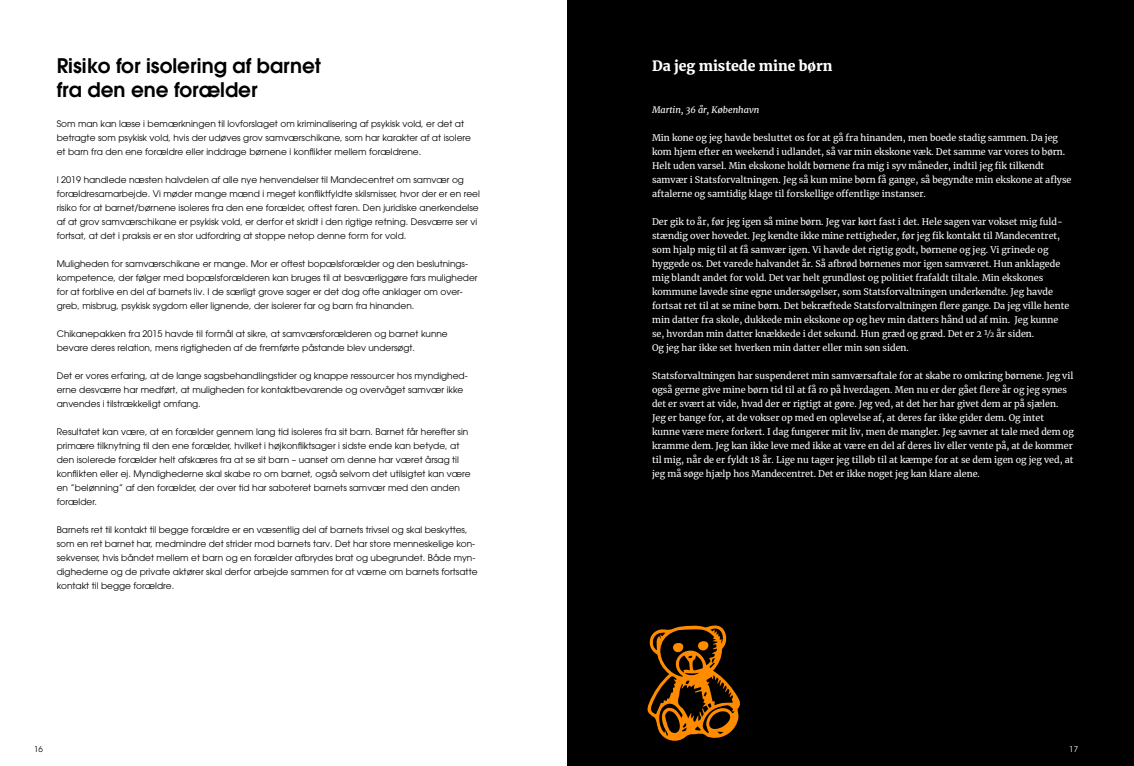
<style>
.page{position:relative;width:1134px;height:766px;background:#fff}
.page>*{position:absolute;margin:0;border:0;box-sizing:border-box;transform-origin:0 0}
.t1{font:600 20px/24px "Avant Garde";color:#000}
.t2{font:900 14px "Merriweather";color:#fff}
.t3{font:9px/14px "Avant Garde";color:#000}
.t4{font:9px/14px "Merriweather";color:#fff}
.t5{font:italic 9px "Merriweather";color:#fff}
.t6{font:8px "Avant Garde";color:#000}
.t7{font:8px "Avant Garde";color:#fff}
</style>
<div class="page">
<div style="left:567px;top:0;width:567px;height:765px;background:#000"></div>
<svg style="left:647px;top:625px;width:93px;height:116px"></svg>
<h1 class="t1" style="left:57px;top:53px;width:266px">Risiko for isolering af barnet fra den ene forælder</h1>
<p class="t3" style="left:57px;top:116px;width:416px">Som man kan læse i bemærkningen til lovforslaget om kriminalisering af psykisk vold, er det at betragte som psykisk vold, hvis der udøves grov samværschikane, som har karakter af at isolere et barn fra den ene forældre eller inddrage børnene i konflikter mellem forældrene.</p>
<p class="t3" style="left:57px;top:172px;width:425px">I 2019 handlede næsten halvdelen af alle nye henvendelser til Mandecentret om samvær og forældresamarbejde. Vi møder mange mænd i meget konfliktfyldte skilsmisser, hvor der er en reel risiko for at barnet/børnene isoleres fra den ene forælder, oftest faren. Den juridiske anerkendelse af at grov samværschikane er psykisk vold, er derfor et skridt i den rigtige retning. Desværre ser vi fortsat, at det i praksis er en stor udfordring at stoppe netop denne form for vold.</p>
<p class="t3" style="left:57px;top:256px;width:422px">Muligheden for samværschikane er mange. Mor er oftest bopælsforælder og den beslutnings&shy;kompetence, der følger med bopælsforælderen kan bruges til at besværliggøre fars muligheder for at forblive en del af barnets liv. I de særligt grove sager er det dog ofte anklager om over&shy;greb, misbrug, psykisk sygdom eller lignende, der isolerer far og barn fra hinanden.</p>
<p class="t3" style="left:57px;top:326px;width:393px">Chikanepakken fra 2015 havde til formål at sikre, at samværsforælderen og barnet kunne bevare deres relation, mens rigtigheden af de fremførte påstande blev undersøgt.</p>
<p class="t3" style="left:57px;top:368px;width:413px">Det er vores erfaring, at de lange sagsbehandlingstider og knappe ressourcer hos myndighed&shy;erne desværre har medført, at muligheden for kontaktbevarende og overvåget samvær ikke anvendes i tilstrækkeligt omfang.</p>
<p class="t3" style="left:57px;top:424px;width:415px">Resultatet kan være, at en forælder gennem lang tid isoleres fra sit barn. Barnet får herefter sin primære tilknytning til den ene forælder, hvilket i højkonfliktsager i sidste ende kan betyde, at den isolerede forælder helt afskæres fra at se sit barn – uanset om denne har været årsag til konflikten eller ej. Myndighederne skal skabe ro om barnet, også selvom det utilsigtet kan være en ”belønning” af den forælder, der over tid har saboteret barnets samvær med den anden forælder.</p>
<p class="t3" style="left:57px;top:522px;width:422px">Barnets ret til kontakt til begge forældre er en væsentlig del af barnets trivsel og skal beskyttes, som en ret barnet har, medmindre det strider mod barnets tarv. Det har store menneskelige kon&shy;sekvenser, hvis båndet mellem et barn og en forælder afbrydes brat og ubegrundet. Både myn&shy;dighederne og de private aktører skal derfor arbejde sammen for at værne om barnets fortsatte kontakt til begge forældre.</p>
<p class="t6" style="left:34px;top:744px;width:10px">16</p>
<h2 class="t2" style="left:652px;top:56px;width:182px">Da jeg mistede mine børn</h2>
<p class="t5" style="left:652px;top:103px;width:109px">Martin, 36 år, København</p>
<p class="t4" style="left:652px;top:130px;width:421px">Min kone og jeg havde besluttet os for at gå fra hinanden, men boede stadig sammen. Da jeg kom hjem efter en weekend i udlandet, så var min ekskone væk. Det samme var vores to børn.<br>Helt uden varsel. Min ekskone holdt børnene fra mig i syv måneder, indtil jeg fik tilkendt samvær i Statsforvaltningen. Jeg så kun mine børn få gange, så begyndte min ekskone at aflyse aftalerne og samtidig klage til forskellige offentlige instanser.</p>
<p class="t4" style="left:652px;top:214px;width:419px">Der gik to år, før jeg igen så mine børn. Jeg var kørt fast i det. Hele sagen var vokset mig fuld&shy;stændig over hovedet. Jeg kendte ikke mine rettigheder, før jeg fik kontakt til Mandecentret, som hjalp mig til at få samvær igen. Vi havde det rigtig godt, børnene og jeg. Vi grinede og hyggede os. Det varede halvandet år. Så afbrød børnenes mor igen samværet. Hun anklagede mig blandt andet for vold. Det var helt grundløst og politiet frafaldt tiltale. Min ekskones kommune lavede sine egne undersøgelser, som Statsforvaltningen underkendte. Jeg havde fortsat ret til at se mine børn. Det bekræftede Statsforvaltningen flere gange. Da jeg ville hente min datter fra skole, dukkede min ekskone op og hev min datters hånd ud af min. Jeg kunne se, hvordan min datter knækkede i det sekund. Hun græd og græd. Det er 2 ½ år siden.<br>Og jeg har ikke set hverken min datter eller min søn siden.</p>
<p class="t4" style="left:652px;top:368px;width:423px">Statsforvaltningen har suspenderet min samværsaftale for at skabe ro omkring børnene. Jeg vil også gerne give mine børn tid til at få ro på hverdagen. Men nu er der gået flere år og jeg synes det er svært at vide, hvad der er rigtigt at gøre. Jeg ved, at det her har givet dem ar på sjælen.<br>Jeg er bange for, at de vokser op med en oplevelse af, at deres far ikke gider dem. Og intet kunne være mere forkert. I dag fungerer mit liv, men de mangler. Jeg savner at tale med dem og kramme dem. Jeg kan ikke leve med ikke at være en del af deres liv eller vente på, at de kommer til mig, når de er fyldt 18 år. Lige nu tager jeg tilløb til at kæmpe for at se dem igen og jeg ved, at jeg må søge hjælp hos Mandecentret. Det er ikke noget jeg kan klare alene.</p>
<p class="t7" style="left:1069px;top:744px;width:10px">17</p>
</div>
